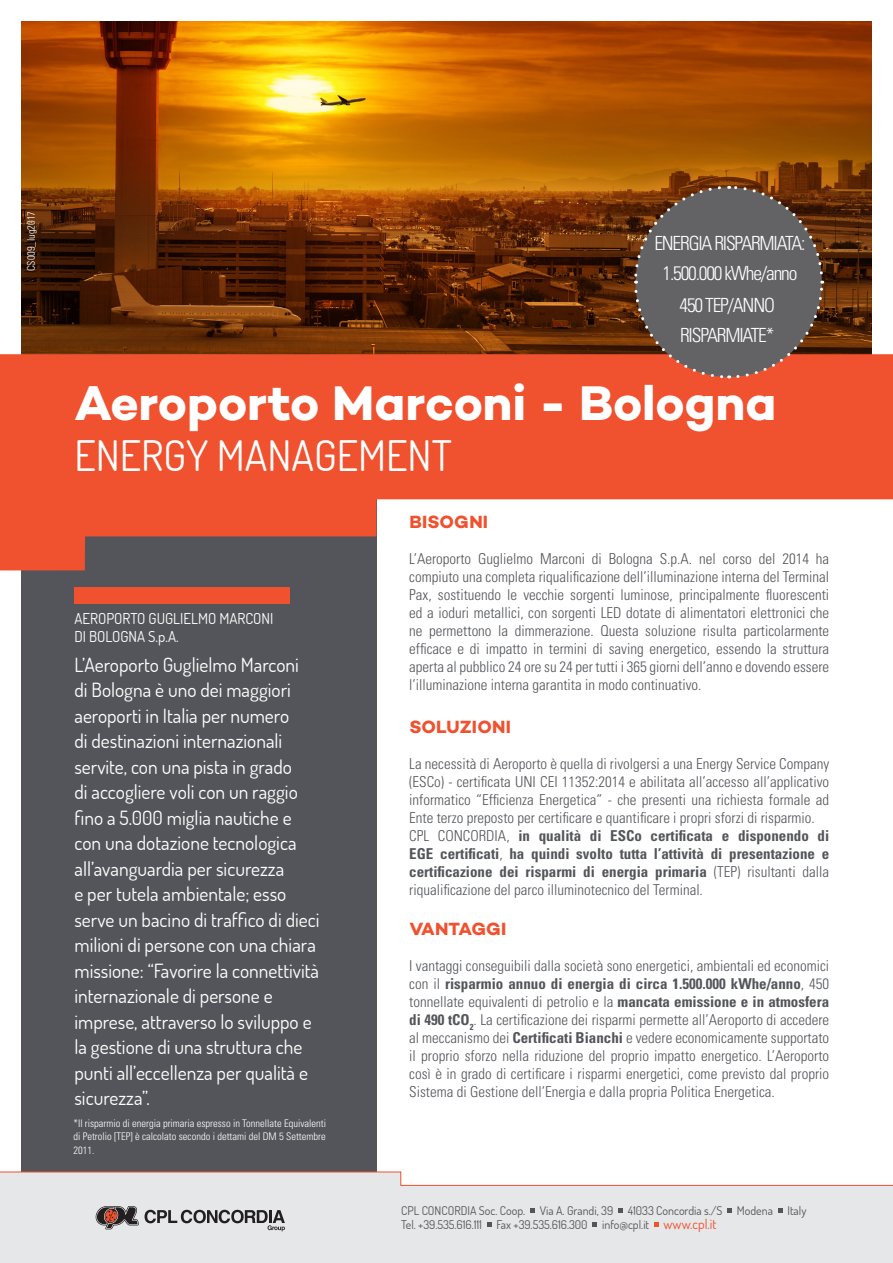
<style>
.page{position:relative;width:893px;height:1263px;background:#fff}
.page>*{position:absolute;margin:0;border:0;box-sizing:border-box;transform-origin:0 0}
.t1{font:49.5px "Campton Bold DEMO";letter-spacing:-.005em;color:#fff}
.t2{font:42px "Dosis";color:#fff}
.t3{font:19.5px/25.5px "Dosis";color:#fff}
.t4{font:300 condensed 19.5px "Univers";letter-spacing:-.06em;color:#fff}
.Normale{font:18px "Campton Bold DEMO";letter-spacing:.01em;color:#f0512e}
.Normale-2{font:300 condensed 15px/18px "Univers";color:#54555a;text-align:justify}
.Normale-3{font:700 condensed 15px/18px "Univers";color:#54555a;text-align:justify}
.t5{font:15px/18px "Dosis";color:#fff}
.t6{font:12px "Dosis";color:#54555a}
.t7{font:300 condensed 10.5px/13.5px "Univers";color:#fff;text-align:justify}
.s1{font-weight:300}
.s2{font-weight:700}
.s3{font-size:13.5px;color:#f0512e}
</style>
<div class="page">
<div style="left:21px;top:486px;width:356px;height:702px;background:#54555a"></div>
<img style="left:21px;top:21px;width:851px;height:333px">
<svg style="left:0;top:354px;width:893px;height:216px;fill:#f0512e"></svg>
<div style="left:74px;top:587px;width:216px;height:17px;background:#f0512e"></div>
<svg style="left:632px;top:184px;width:193px;height:196px;background:#705952"></svg>
<svg style="left:0;top:1171px;width:893px;height:92px;background:#e8e7e8"></svg>
<svg style="left:52px;top:1200px;width:742px;height:31px;background:#d8d8da"></svg>
<p class="t7" style="left:24px;top:271px;width:62px;rotate:-90deg">CS009_lug2017</p>
<p class="t4" style="left:654px;top:232px;width:153px">ENERGIA RISPARMIATA:</p>
<p class="t4" style="left:663px;top:262px;width:136px">1.500.000 kWhe/anno</p>
<p class="t4" style="left:679px;top:294px;width:97px">450 TEP/ANNO</p>
<p class="t4" style="left:680px;top:324px;width:96px">RISPARMIATE*</p>
<p class="t1" style="left:75px;top:374px;width:703px">Aeroporto Marconi - Bologna</p>
<p class="t2" style="left:75px;top:428px;width:379px">ENERGY MANAGEMENT</p>
<p class="t5" style="left:74px;top:609px;width:201px">AEROPORTO GUGLIELMO MARCONI<br>DI BOLOGNA S.p.A.</p>
<p class="t3" style="left:74px;top:651px;width:247px">L’Aeroporto Guglielmo Marconi<br>di Bologna è uno dei maggiori aeroporti in Italia per numero<br>di destinazioni internazionali servite, con una pista in grado<br>di accogliere voli con un raggio fino a 5.000 miglia nautiche e con una dotazione tecnologica all’avanguardia per sicurezza<br>e per tutela ambientale; esso serve un bacino di traffico di dieci milioni di persone con una chiara missione: “Favorire la connettività internazionale di persone e imprese, attraverso lo sviluppo e la gestione di una struttura che punti all’eccellenza per qualità e sicurezza”.</p>
<p class="t7" style="left:73px;top:1116px;width:254px">*Il risparmio di energia primaria espresso in Tonnellate Equivalenti di Petrolio [TEP] è calcolato secondo i dettami del DM 5 Settembre 2011.</p>
<p class="Normale" style="left:409px;top:511px;width:80px">BISOGNI</p>
<p class="Normale-2" style="left:409px;top:550px;width:421px">L’Aeroporto Guglielmo Marconi di Bologna S.p.A. nel corso del 2014 ha compiuto una completa riqualificazione dell’illuminazione interna del Terminal Pax, sostituendo le vecchie sorgenti luminose, principalmente fluorescenti ed a ioduri metallici, con sorgenti LED dotate di alimentatori elettronici che ne permettono la dimmerazione. Questa soluzione risulta particolarmente efficace e di impatto in termini di saving energetico, essendo la struttura aperta al pubblico 24 ore su 24 per tutti i 365 giorni dell’anno e dovendo essere l’illuminazione interna garantita in modo continuativo.</p>
<p class="Normale" style="left:409px;top:716px;width:103px">SOLUZIONI</p>
<p class="Normale-2" style="left:409px;top:755px;width:421px">La necessità di Aeroporto è quella di rivolgersi a una Energy Service Company (ESCo) - certificata UNI CEI 11352:2014 e abilitata all’accesso all’applicativo informatico “Efficienza Energetica” - che presenti una richiesta formale ad Ente terzo preposto per certificare e quantificare i propri sforzi di risparmio.</p>
<p class="Normale-3" style="left:409px;top:827px;width:421px"><span class="s1">CPL CONCORDIA,</span> in qualità di ESCo certificata e disponendo di EGE certificati<span class="s1">,</span> ha quindi svolto tutta l’attività di presentazione e certificazione dei risparmi di energia primaria <span class="s1">(TEP) risultanti dalla riqualificazione del parco illuminotecnico del Terminal.</span></p>
<p class="Normale" style="left:409px;top:918px;width:99px">VANTAGGI</p>
<p class="Normale-2" style="left:409px;top:956px;width:421px">I vantaggi conseguibili dalla società sono energetici, ambientali ed economici con il <span class="s2">risparmio annuo di energia di circa 1.500.000 kWhe/anno</span>, 450 tonnellate equivalenti di petrolio e la <span class="s2">mancata emissione e in atmosfera di 490 tCO</span><sub>2</sub>. La certificazione dei risparmi permette all’Aeroporto di accedere al meccanismo dei <span class="s2">Certificati Bianchi</span> e vedere economicamente supportato il proprio sforzo nella riduzione del proprio impatto energetico. L’Aeroporto così è in grado di certificare i risparmi energetici, come previsto dal proprio Sistema di Gestione dell’Energia e dalla propria Politica Energetica.</p>
<p class="t6" style="left:401px;top:1202px;width:407px">CPL CONCORDIA Soc. Coop. Via A. Grandi, 39 41033 Concordia s./S Modena Italy</p>
<p class="t6" style="left:401px;top:1216px;width:317px">Tel. +39.535.616.111 Fax +39.535.616.300 info@cpl.it <span class="s3">www.cpl.it</span></p>
</div>
